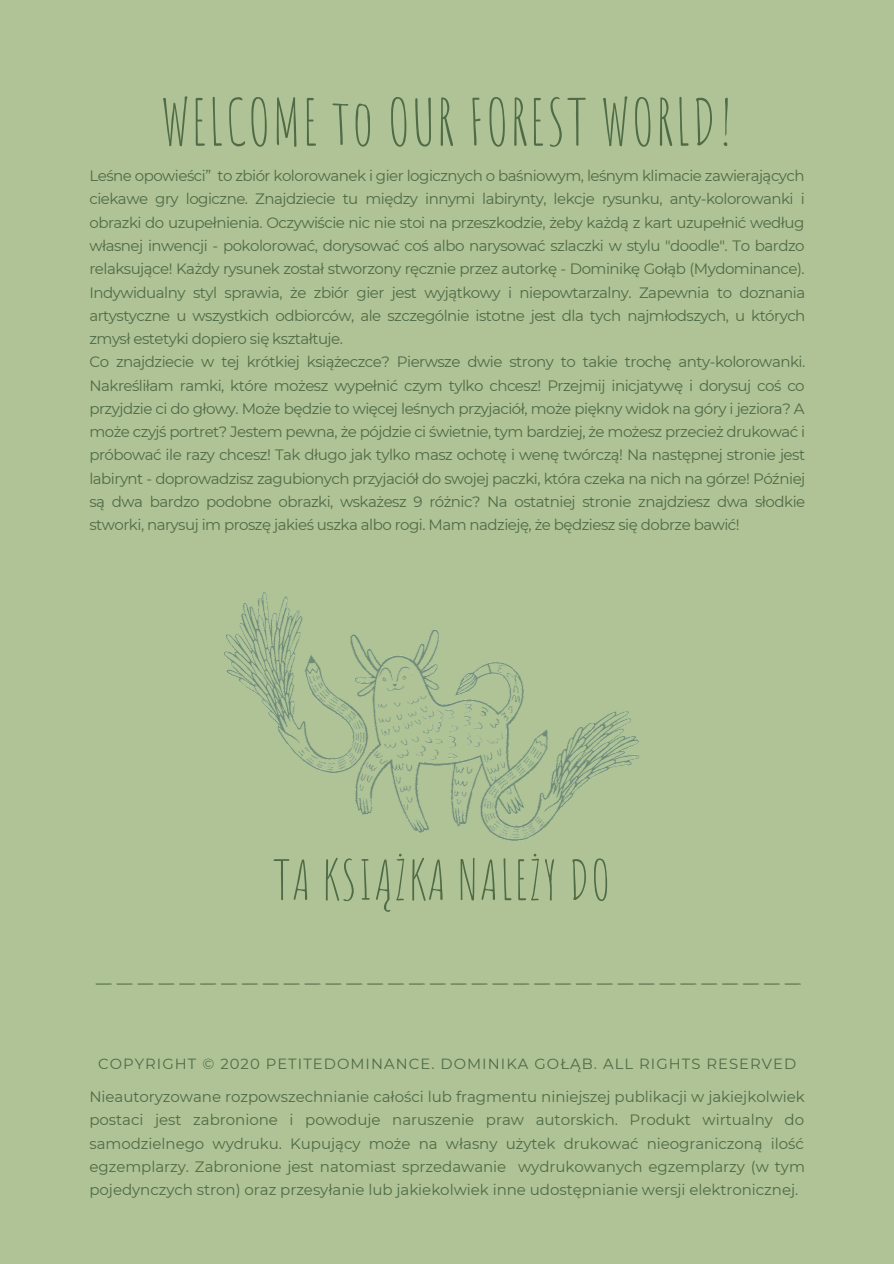
<style>
.page{position:relative;width:894px;height:1264px;background:#fff}
.page>*{position:absolute;margin:0;border:0;box-sizing:border-box;transform-origin:0 0}
.t1{font:63px "Amatic SC";letter-spacing:.02em;color:#506b47}
.t2{font:54px/83.2px "Amatic SC";letter-spacing:.02em;color:#506b47;text-align:center}
.t3{font:15px/23.2px "Montserrat";letter-spacing:-.035em;color:#506b47;text-align:justify}
.t4{font:14.7px "Montserrat";letter-spacing:.07em;color:#506b47}
</style>
<div class="page">
<div style="left:0;top:0;width:893px;height:1263px;background:#afc396"></div>
<img style="left:223px;top:591px;width:417px;height:250px">
<h1 class="t1" style="left:161px;top:81px;width:574px">WELCOME to OUR FOREST WORLD!</h1>
<p class="t3" style="left:89px;top:164px;width:717px;text-align:left">Leśne opowieści” to zbiór kolorowanek i gier logicznych o baśniowym, leśnym klimacie zawierających ciekawe gry logiczne. Znajdziecie tu między innymi labirynty, lekcje rysunku, anty-kolorowanki i obrazki do uzupełnienia. Oczywiście nic nie stoi na przeszkodzie, żeby każdą z kart uzupełnić według własnej inwencji - pokolorować, dorysować coś albo narysować szlaczki w stylu "doodle". To bardzo relaksujące! Każdy rysunek został stworzony ręcznie przez autorkę - Dominikę Gołąb (Mydominance).<br>Indywidualny styl sprawia, że zbiór gier jest wyjątkowy i niepowtarzalny. Zapewnia to doznania artystyczne u wszystkich odbiorców, ale szczególnie istotne jest dla tych najmłodszych, u których zmysł estetyki dopiero się kształtuje.<br>Co znajdziecie w tej krótkiej książeczce? Pierwsze dwie strony to takie trochę anty-kolorowanki.<br>Nakreśliłam ramki, które możesz wypełnić czym tylko chcesz! Przejmij inicjatywę i dorysuj coś co przyjdzie ci do głowy. Może będzie to więcej leśnych przyjaciół, może piękny widok na góry i jeziora? A może czyjś portret? Jestem pewna, że pójdzie ci świetnie, tym bardziej, że możesz przecież drukować i próbować ile razy chcesz! Tak długo jak tylko masz ochotę i wenę twórczą! Na następnej stronie jest labirynt - doprowadzisz zagubionych przyjaciół do swojej paczki, która czeka na nich na górze! Później są dwa bardzo podobne obrazki, wskażesz 9 różnic? Na ostatniej stronie znajdziesz dwa słodkie stworki, narysuj im proszę jakieś uszka albo rogi. Mam nadzieję, że będziesz się dobrze bawić!</p>
<h2 class="t2" style="left:93px;top:837px;width:710px">TA KSIĄŻKA NALEŻY DO __________________________________</h2>
<p class="t4" style="left:98px;top:1055px;width:699px">COPYRIGHT © 2020 PETITEDOMINANCE. DOMINIKA GOŁĄB. ALL RIGHTS RESERVED</p>
<p class="t3" style="left:89px;top:1085px;width:716px">Nieautoryzowane rozpowszechnianie całości lub fragmentu niniejszej publikacji w jakiejkolwiek postaci jest zabronione i powoduje naruszenie praw autorskich. Produkt wirtualny do samodzielnego wydruku. Kupujący może na własny użytek drukować nieograniczoną ilość egzemplarzy. Zabronione jest natomiast sprzedawanie wydrukowanych egzemplarzy (w tym pojedynczych stron) oraz przesyłanie lub jakiekolwiek inne udostępnianie wersji elektronicznej.</p>
</div>
